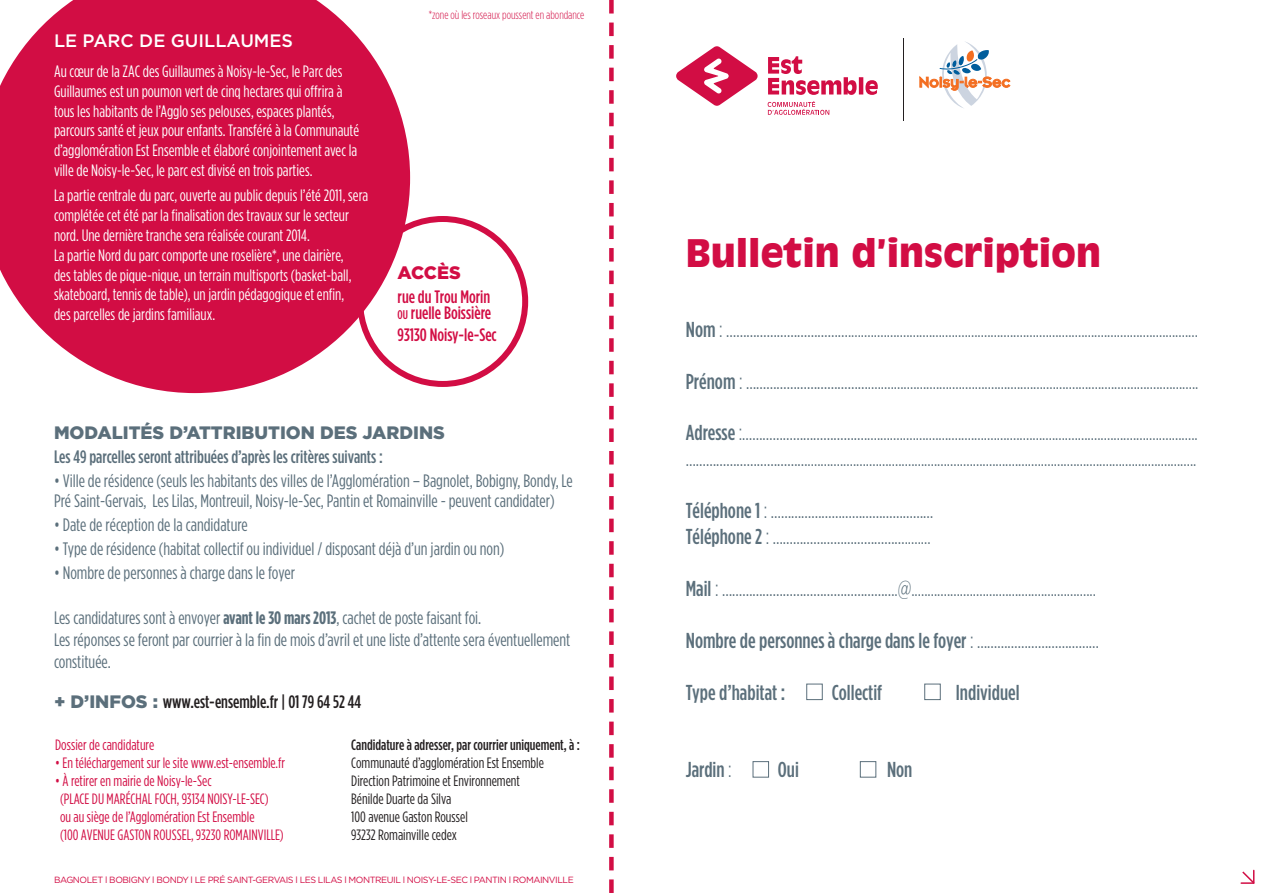
<style>
.page{position:relative;width:1263px;height:893px;background:#fff}
.page>*{position:absolute;margin:0;border:0;box-sizing:border-box;transform-origin:0 0}
.t1{font:900 37.5px "Antique Olive Std";color:#d20d44}
.t2{font:300 condensed 21.6px/26px "Gotham";color:#5b6f7b}
.t3{font:500 condensed 21.6px "Gotham";color:#5b6f7b}
.t4{font:condensed 18px/21.6px "Gotham";color:#5b6f7b}
.t5{font:500 condensed 18px "Gotham";color:#5b6f7b}
.t6{font:500 condensed 18px/16.5px "Gotham";color:#d20d44}
.t7{font:500 condensed 18px "Gotham";color:#231f20}
.t8{font:900 18px "Gotham";color:#5b6f7b}
.t9{font:500 18px "Gotham";color:#fff}
.t10{font:900 18px "Gotham";color:#d20d44}
.t11{font:condensed 16.5px/19.8px "Gotham";color:#fff}
.t12{font:condensed 15px/18px "Gotham";color:#d20d44}
.t13{font:condensed 15px/18px "Gotham";color:#231f20}
.t14{font:500 condensed 15px "Gotham";color:#231f20}
.t15{font:300 condensed 12px "Gotham";color:#d20d44}
.t16{font:9px "Gotham";letter-spacing:-.05em;color:#d20d44}
.s1{font-size:12.6px}
.s2{font-weight:700}
.s3{font-weight:900;font-stretch:normal;color:#5b6f7b}
.s4{font-weight:500}
.s5{font-weight:300}
</style>
<div class="page">
<svg style="left:0;top:0;width:410px;height:393px;background:#d82f5e"></svg>
<div style="left:806px;top:684px;width:17px;height:16px;border:1px solid #5b6f7b"></div>
<div style="left:752px;top:761px;width:17px;height:17px;border:1px solid #5b6f7b"></div>
<div style="left:860px;top:761px;width:16px;height:17px;border:1px solid #5b6f7b"></div>
<div style="left:924px;top:684px;width:17px;height:16px;border:1px solid #5b6f7b"></div>
<svg style="left:609px;top:0;width:5px;height:893px"></svg>
<svg style="left:1241px;top:870px;width:14px;height:14px"></svg>
<svg style="left:676px;top:46px;width:202px;height:69px"></svg>
<hr style="left:903px;top:38px;width:1px;height:83px;background:#231f20">
<svg style="left:919px;top:41px;width:91px;height:67px"></svg>
<div style="left:357px;top:216px;width:171px;height:171px;border:6px solid #d20d44;border-radius:50%"></div>
<p class="t9" style="left:54px;top:30px;width:241px">LE PARC DE GUILLAUMES</p>
<p class="t11" style="left:54px;top:61px;width:307px">Au cœur de la ZAC des Guillaumes à Noisy-le-Sec, le Parc des Guillaumes est un poumon vert de cinq hectares qui offrira à tous les habitants de l’Agglo ses pelouses, espaces plantés, parcours santé et jeux pour enfants. Transféré à la Communauté d’agglomération Est Ensemble et élaboré conjointement avec la ville de Noisy-le-Sec, le parc est divisé en trois parties.</p>
<p class="t11" style="left:54px;top:185px;width:316px">La partie centrale du parc, ouverte au public depuis l’été 2011, sera complétée cet été par la finalisation des travaux sur le secteur nord. Une dernière tranche sera réalisée courant 2014.<br>La partie Nord du parc comporte une roselière*, une clairière,<br>des tables de pique-nique, un terrain multisports (basket-ball, skateboard, tennis de table), un jardin pédagogique et enfin,<br>des parcelles de jardins familiaux.</p>
<p class="t15" style="left:429px;top:8px;width:157px">*zone où les roseaux poussent en abondance</p>
<p class="t10" style="left:398px;top:262px;width:64px">ACCÈS</p>
<p class="t6" style="left:398px;top:288px;width:95px">rue du Trou Morin <span class="s1">ou</span> ruelle Boissière</p>
<p class="t6" style="left:398px;top:326px;width:101px">93130 Noisy-le-Sec</p>
<p class="t8" style="left:54px;top:423px;width:392px">MODALITÉS D’ATTRIBUTION DES JARDINS</p>
<p class="t5" style="left:54px;top:447px;width:331px">Les 49 parcelles seront attribuées d’après les critères suivants :</p>
<p class="t4" style="left:54px;top:471px;width:520px;line-height:19.5px">• Ville de résidence (seuls les habitants des villes de l’Agglomération – Bagnolet, Bobigny, Bondy, Le<br>Pré Saint-Gervais, Les Lilas, Montreuil, Noisy-le-Sec, Pantin et Romainville - peuvent candidater)</p>
<p class="t4" style="left:54px;top:513px;width:195px">• Date de réception de la candidature</p>
<p class="t4" style="left:54px;top:537px;width:452px">• Type de résidence (habitat collectif ou individuel / disposant déjà d’un jardin ou non)</p>
<p class="t4" style="left:54px;top:561px;width:243px">• Nombre de personnes à charge dans le foyer</p>
<p class="t4" style="left:54px;top:607px;width:518px">Les candidatures sont à envoyer <span class="s2">avant le 30 mars 2013</span>, cachet de poste faisant foi.<br>Les réponses se feront par courrier à la fin de mois d’avril et une liste d’attente sera éventuellement constituée.</p>
<p class="t7" style="left:54px;top:691px;width:309px"><span class="s3">+ D’INFOS :</span> www.est-ensemble.fr | 01 79 64 52 44</p>
<p class="t12" style="left:55px;top:735px;width:101px">Dossier de candidature</p>
<p class="t12" style="left:55px;top:753px;width:231px">• En téléchargement sur le site www.est-ensemble.fr</p>
<p class="t12" style="left:60px;top:771px;width:153px;text-indent:-5px">• À retirer en mairie de Noisy-le-Sec (place</p>
<p class="t12" style="left:60px;top:789px;width:210px;text-indent:32px">du Maréchal Foch, 93134 Noisy-le-Sec) ou au siège de l’Agglomération Est Ensemble (100 avenue Gaston</p>
<p class="t12" style="left:154px;top:825px;width:132px">Roussel, 93230 Romainville)</p>
<p class="t14" style="left:351px;top:736px;width:230px">Candidature à adresser, par courrier uniquement, à :</p>
<p class="t13" style="left:351px;top:753px;width:194px">Communauté d’agglomération Est Ensemble<br>Direction Patrimoine et Environnement<br>Bénilde Duarte da Silva<br>100 avenue Gaston Roussel<br>93232 Romainville cedex</p>
<p class="t16" style="left:54px;top:874px;width:521px">BAGNOLET L BOBIGNY L BONDY L LE PRÉ SAINT-GERVAIS L LES LILAS L MONTREUIL L NOISY-LE-SEC L PANTIN L ROMAINVILLE</p>
<h1 class="t1" style="left:686px;top:231px;width:417px">Bulletin d’inscription</h1>
<h2 class="t2" style="left:686px;top:316px;width:514px"><span class="s4">Nom</span> : ………………………………............................................................................................................</h2>
<h2 class="t2" style="left:686px;top:368px;width:514px"><span class="s4">Prénom</span> : ………………………………......................................................................................................</h2>
<p class="t2" style="left:686px;top:420px;width:513px"><span class="s4">Adresse</span> :………………………………....................................................................................................... ………………………………........................................................................................................................</p>
<h2 class="t2" style="left:686px;top:497px;width:249px"><span class="s4">Téléphone 1</span> : …………………………………………<br><span class="s4">Téléphone 2</span> : …………………………………........</h2>
<h2 class="t2" style="left:686px;top:575px;width:412px"><span class="s4">Mail</span> : …………………………………………….@.........................................................</h2>
<h2 class="t3" style="left:686px;top:628px;width:415px">Nombre de personnes à charge dans le foyer <span class="s5">: ………………………………</span></h2>
<h2 class="t3" style="left:686px;top:680px;width:101px">Type d’habitat :</h2>
<h2 class="t3" style="left:832px;top:680px;width:52px">Collectif</h2>
<h2 class="t3" style="left:956px;top:680px;width:65px">Individuel</h2>
<h2 class="t3" style="left:686px;top:758px;width:47px">Jardin <span class="s5">:</span></h2>
<h2 class="t3" style="left:778px;top:758px;width:22px">Oui</h2>
<h2 class="t3" style="left:887px;top:758px;width:27px">Non</h2>
</div>
